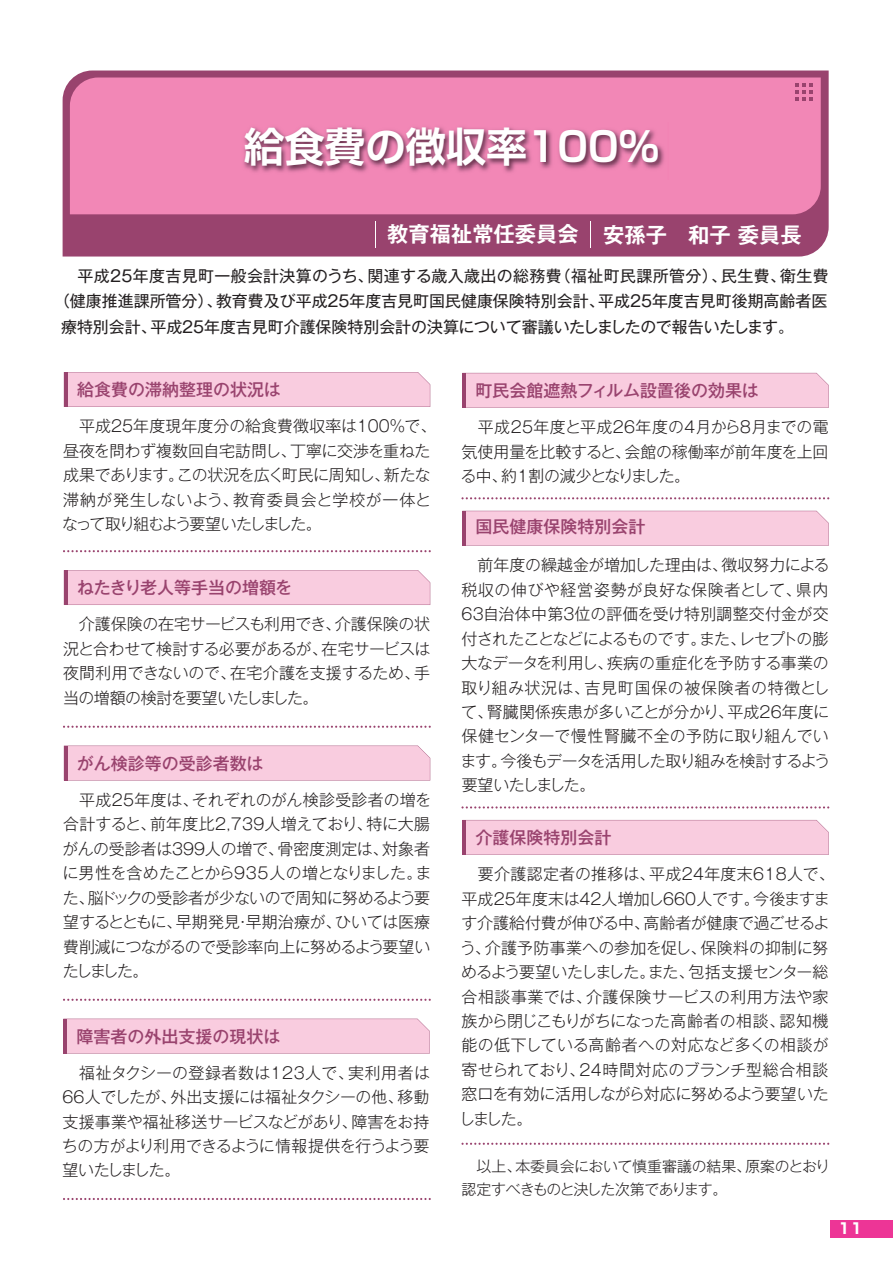
<style>
.page{position:relative;width:893px;height:1263px;background:#fff}
.page>*{position:absolute;margin:0;border:0;box-sizing:border-box;transform-origin:0 0}
.t1{font:40.35px "Shin Go Pro De Bold 90 pv RKSJ H";color:#fff}
.t2{font:21.3px "Gothic MB101 Pro De Bold 90 pv RKSJ H";color:#fff}
.t3{font:16.95px "Gothic MB101 Pro Medium 90 pv RKSJ H";color:#99436e}
.t4{font:15.9px/24.5px "Gothic MB101 Pro Light 90 pv RKSJ H";letter-spacing:-.01em;color:#231f20;text-align:justify}
.t5{font:15.9px "Gothic MB101 Pro Regular 90 pv RKSJ H";color:#231f20}
.t6{font:15.9px "Gothic MB101 Pro Regular 90 pv RKSJ H";letter-spacing:.025em;color:#231f20}
.t7{font:14.85px/23.4px "Gothic MB101 Pro Light 90 pv RKSJ H";letter-spacing:-.02em;color:#231f20}
.t8{font:14.85px "Shin Go Pro Bold 90 pv RKSJ H";color:#fff}
</style>
<div class="page">
<svg style="left:461px;top:1143px;width:368px;height:2px"></svg>
<svg style="left:63px;top:999px;width:368px;height:2px"></svg>
<svg style="left:63px;top:1198px;width:368px;height:2px"></svg>
<svg style="left:63px;top:550px;width:368px;height:2px"></svg>
<svg style="left:63px;top:726px;width:368px;height:2px"></svg>
<div style="left:63px;top:71px;width:766px;height:186px;background:#99436e"></div>
<div style="left:70px;top:78px;width:751px;height:136px;background:#f287b6"></div>
<img style="left:240px;top:123px;width:428px;height:57px">
<div style="left:63px;top:1019px;width:367px;height:34px;background:#f9ccdf"></div>
<hr style="left:64px;top:1019px;width:3px;height:34px;background:#99436e">
<div style="left:462px;top:373px;width:367px;height:35px;background:#f9ccdf"></div>
<hr style="left:463px;top:373px;width:3px;height:35px;background:#99436e">
<div style="left:462px;top:820px;width:367px;height:35px;background:#f9ccdf"></div>
<hr style="left:463px;top:820px;width:3px;height:35px;background:#99436e">
<svg style="left:67px;top:372px;width:363px;height:35px;background:#f6c8dc"></svg>
<hr style="left:64px;top:372px;width:3px;height:35px;background:#99436e">
<svg style="left:67px;top:570px;width:363px;height:35px;background:#f6c8dc"></svg>
<hr style="left:64px;top:570px;width:3px;height:35px;background:#99436e">
<div style="left:67px;top:746px;width:363px;height:34px;background:#f9ccdf"></div>
<hr style="left:64px;top:746px;width:3px;height:34px;background:#99436e">
<svg style="left:375px;top:222px;width:1px;height:26px"></svg>
<svg style="left:590px;top:222px;width:1px;height:26px"></svg>
<svg style="left:795px;top:83px;width:18px;height:18px"></svg>
<svg style="left:461px;top:497px;width:368px;height:2px"></svg>
<svg style="left:461px;top:806px;width:368px;height:2px"></svg>
<div style="left:830px;top:1220px;width:63px;height:17px;background:#ed3596"></div>
<div style="left:462px;top:511px;width:367px;height:35px;background:#f9ccdf"></div>
<hr style="left:463px;top:511px;width:3px;height:34px;background:#99436e">
<h1 class="t1" style="left:244px;top:114px;width:417px">給食費の徴収率100％</h1>
<h2 class="t2" style="left:387px;top:217px;width:416px">教育福祉常任委員会 安孫子　和子 委員長</h2>
<p class="t6" style="left:61px;top:262px;width:769px">　平成25年度吉見町一般会計決算のうち、関連する歳入歳出の総務費（福祉町民課所管分）、民生費、衛生費</p>
<p class="t5" style="left:54px;top:288px;width:775px">（健康推進課所管分）、教育費及び平成25年度吉見町国民健康保険特別会計、平成25年度吉見町後期高齢者医</p>
<p class="t5" style="left:61px;top:313px;width:734px">療特別会計、平成25年度吉見町介護保険特別会計の決算について審議いたしましたので報告いたします。</p>
<p class="t3" style="left:77px;top:375px;width:205px">給食費の滞納整理の状況は</p>
<p class="t4" style="left:62px;top:412px;width:376px;text-align:left">　平成25年度現年度分の給食費徴収率は100％で、昼夜を問わず複数回自宅訪問し、丁寧に交渉を重ねた成果であります。この状況を広く町民に周知し、新たな滞納が発生しないよう、教育委員会と学校が一体となって取り組むよう要望いたしました。</p>
<p class="t3" style="left:77px;top:573px;width:217px">ねたきり老人等手当の増額を</p>
<p class="t4" style="left:63px;top:610px;width:369px">　介護保険の在宅サービスも利用でき、介護保険の状況と合わせて検討する必要があるが、在宅サービスは夜間利用できないので、在宅介護を支援するため、手当の増額の検討を要望いたしました。</p>
<p class="t3" style="left:77px;top:749px;width:188px">がん検診等の受診者数は</p>
<p class="t4" style="left:62px;top:785px;width:370px">　平成25年度は、それぞれのがん検診受診者の増を合計すると、前年度比2,739人増えており、特に大腸がんの受診者は399人の増で、骨密度測定は、対象者に男性を含めたことから935人の増となりました。また、脳ドックの受診者が少ないので周知に努めるよう要望するとともに、早期発見・早期治療が、ひいては医療費削減につながるので受診率向上に努めるよう要望いたしました。</p>
<p class="t3" style="left:77px;top:1022px;width:205px">障害者の外出支援の現状は</p>
<p class="t4" style="left:62px;top:1058px;width:370px">　福祉タクシーの登録者数は123人で、実利用者は66人でしたが、外出支援には福祉タクシーの他、移動支援事業や福祉移送サービスなどがあり、障害をお持ちの方がより利用できるように情報提供を行うよう要望いたしました。</p>
<p class="t3" style="left:476px;top:376px;width:285px">町民会館遮熱フィルム設置後の効果は</p>
<p class="t4" style="left:461px;top:413px;width:369px">　平成25年度と平成26年度の４月から８月までの電気使用量を比較すると、会館の稼働率が前年度を上回る中、約１割の減少となりました。</p>
<p class="t3" style="left:476px;top:513px;width:172px">国民健康保険特別会計</p>
<p class="t4" style="left:460px;top:551px;width:371px;text-align:left">　前年度の繰越金が増加した理由は、徴収努力による税収の伸びや経営姿勢が良好な保険者として、県内<br>63自治体中第3位の評価を受け特別調整交付金が交付されたことなどによるものです。また、レセプトの膨大なデータを利用し、疾病の重症化を予防する事業の取り組み状況は、吉見町国保の被保険者の特徴として、腎臓関係疾患が多いことが分かり、平成26年度に保健センターで慢性腎臓不全の予防に取り組んでいます。今後もデータを活用した取り組みを検討するよう要望いたしました。</p>
<p class="t3" style="left:476px;top:823px;width:138px">介護保険特別会計</p>
<p class="t4" style="left:459px;top:860px;width:377px;text-align:left">　要介護認定者の推移は、平成24年度末618人で、平成25年度末は42人増加し660人です。今後ますます介護給付費が伸びる中、高齢者が健康で過ごせるよう、介護予防事業への参加を促し、保険料の抑制に努めるよう要望いたしました。また、包括支援センター総合相談事業では、介護保険サービスの利用方法や家族から閉じこもりがちになった高齢者の相談、認知機能の低下している高齢者への対応など多くの相談が寄せられており、24時間対応のブランチ型総合相談窓口を有効に活用しながら対応に努めるよう要望いたしました。</p>
<p class="t7" style="left:461px;top:1152px;width:370px">　以上、本委員会において慎重審議の結果、原案のとおり認定すべきものと決した次第であります。</p>
<p class="t8" style="left:838px;top:1217px;width:26px">11</p>
</div>
